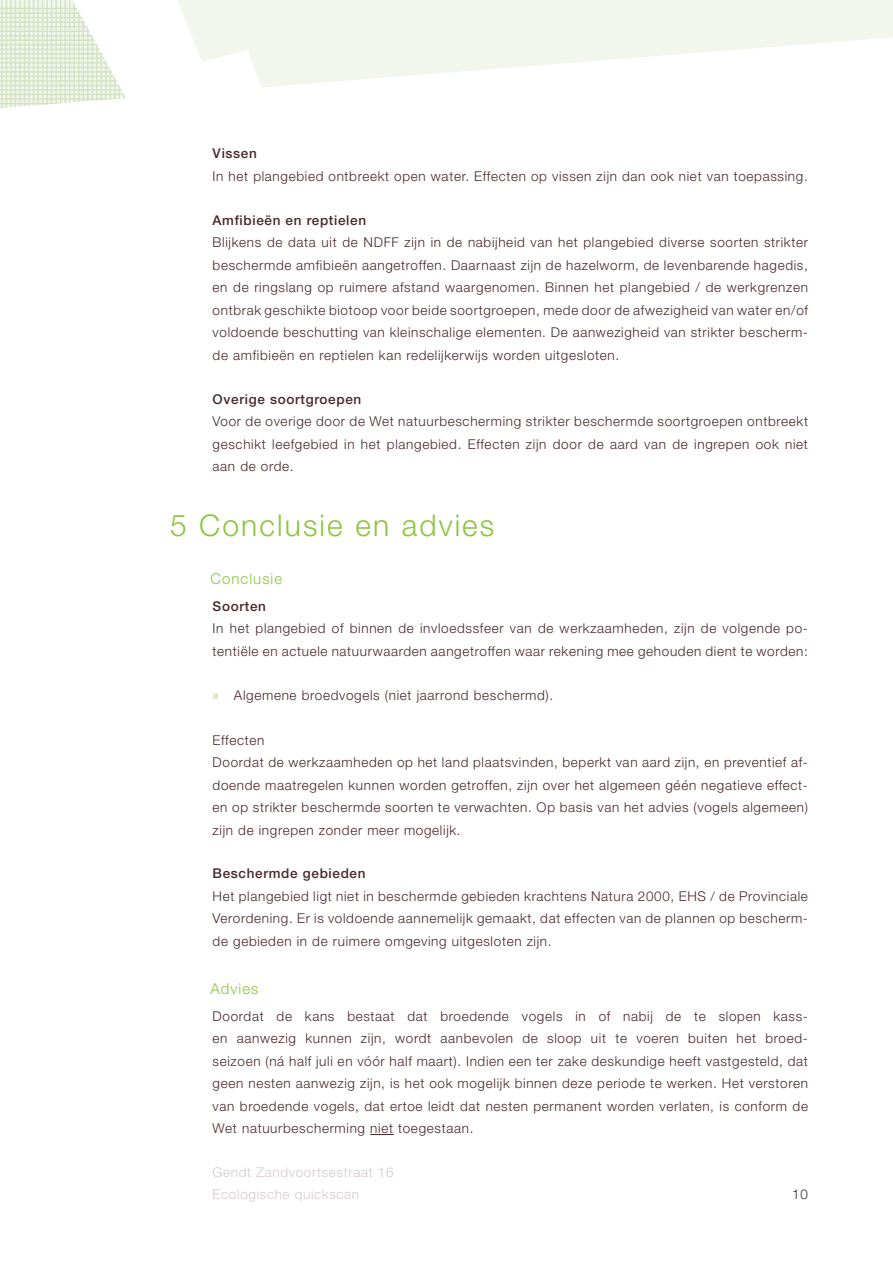
<style>
.page{position:relative;width:893px;height:1263px;background:#fff}
.page>*{position:absolute;margin:0;border:0;box-sizing:border-box;transform-origin:0 0}
.t1{font:300 30px "Helvetica Neue LT Pro";letter-spacing:.07em;color:#8bc63e}
.t2{font:300 15px "Helvetica Neue LT Pro";letter-spacing:.07em;color:#8bc63e}
.t3{font:300 13.5px/22.5px "Helvetica Neue LT Pro";letter-spacing:.05em;color:#472829;text-align:justify}
.t4{font:500 13.5px "Helvetica Neue LT Pro";letter-spacing:.05em;color:#472829}
.t5{font:300 13.5px/22.5px "Helvetica Neue LT Pro";letter-spacing:.05em;color:#d6caca}
.s1{font-family:"Myriad Pro";font-weight:400;font-size:15px;color:#b4cc95}
</style>
<div class="page">
<svg style="left:125px;top:0;width:768px;height:98px;fill:#f2f6ec"></svg>
<svg style="left:0;top:0;width:125px;height:108px"></svg>
<svg style="left:370px;top:1134px;width:24px;height:1px"></svg>
<p class="t4" style="left:213px;top:146px;width:46px">Vissen</p>
<p class="t3" style="left:213px;top:165px;width:597px">In het plangebied ontbreekt open water. Effecten op vissen zijn dan ook niet van toepassing.</p>
<p class="t4" style="left:213px;top:212px;width:155px">Amfibieën en reptielen</p>
<p class="t3" style="left:213px;top:231px;width:597px">Blijkens de data uit de NDFF zijn in de nabijheid van het plangebied diverse soorten strikter beschermde amfibieën aangetroffen. Daarnaast zijn de hazelworm, de levenbarende hagedis, en de ringslang op ruimere afstand waargenomen. Binnen het plangebied / de werkgrenzen ontbrak geschikte biotoop voor beide soortgroepen, mede door de afwezigheid van water en/of voldoende beschutting van kleinschalige elementen. De aanwezigheid van strikter bescherm&shy;de amfibieën en reptielen kan redelijkerwijs worden uitgesloten.</p>
<p class="t4" style="left:213px;top:391px;width:150px">Overige soortgroepen</p>
<p class="t3" style="left:213px;top:410px;width:597px">Voor de overige door de Wet natuurbescherming strikter beschermde soortgroepen ontbreekt geschikt leefgebied in het plangebied. Effecten zijn door de aard van de ingrepen ook niet aan de orde.</p>
<p class="t1" style="left:170px;top:507px;width:326px">5 Conclusie en advies</p>
<p class="t2" style="left:210px;top:570px;width:73px">Conclusie</p>
<p class="t4" style="left:213px;top:598px;width:55px">Soorten</p>
<p class="t3" style="left:213px;top:617px;width:597px">In het plangebied of binnen de invloedssfeer van de werkzaamheden, zijn de volgende po&shy;tentiële en actuele natuurwaarden aangetroffen waar rekening mee gehouden dient te worden:</p>
<p class="t3" style="left:213px;top:683px;width:342px"><span class="s1">»</span> Algemene broedvogels (niet jaarrond beschermd).</p>
<p class="t3" style="left:213px;top:728px;width:53px">Effecten</p>
<p class="t3" style="left:213px;top:751px;width:597px">Doordat de werkzaamheden op het land plaatsvinden, beperkt van aard zijn, en preventief af&shy;doende maatregelen kunnen worden getroffen, zijn over het algemeen géén negatieve effect&shy;en op strikter beschermde soorten te verwachten. Op basis van het advies (vogels algemeen) zijn de ingrepen zonder meer mogelijk.</p>
<p class="t4" style="left:213px;top:865px;width:154px">Beschermde gebieden</p>
<p class="t3" style="left:213px;top:884px;width:597px">Het plangebied ligt niet in beschermde gebieden krachtens Natura 2000, EHS / de Provinciale Verordening. Er is voldoende aannemelijk gemaakt, dat effecten van de plannen op bescherm&shy;de gebieden in de ruimere omgeving uitgesloten zijn.</p>
<p class="t2" style="left:210px;top:979px;width:50px">Advies</p>
<p class="t3" style="left:213px;top:1004px;width:597px">Doordat de kans bestaat dat broedende vogels in of nabij de te slopen kass&shy;en aanwezig kunnen zijn, wordt aanbevolen de sloop uit te voeren buiten het broed&shy;seizoen (ná half juli en vóór half maart). Indien een ter zake deskundige heeft vastgesteld, dat geen nesten aanwezig zijn, is het ook mogelijk binnen deze periode te werken. Het verstoren van broedende vogels, dat ertoe leidt dat nesten permanent worden verlaten, is conform de Wet natuurbescherming niet toegestaan.</p>
<p class="t5" style="left:213px;top:1160px;width:182px">Gendt Zandvoortsestraat 16<br>Ecologische quickscan</p>
<p class="t3" style="left:792px;top:1183px;width:17px">10</p>
</div>
